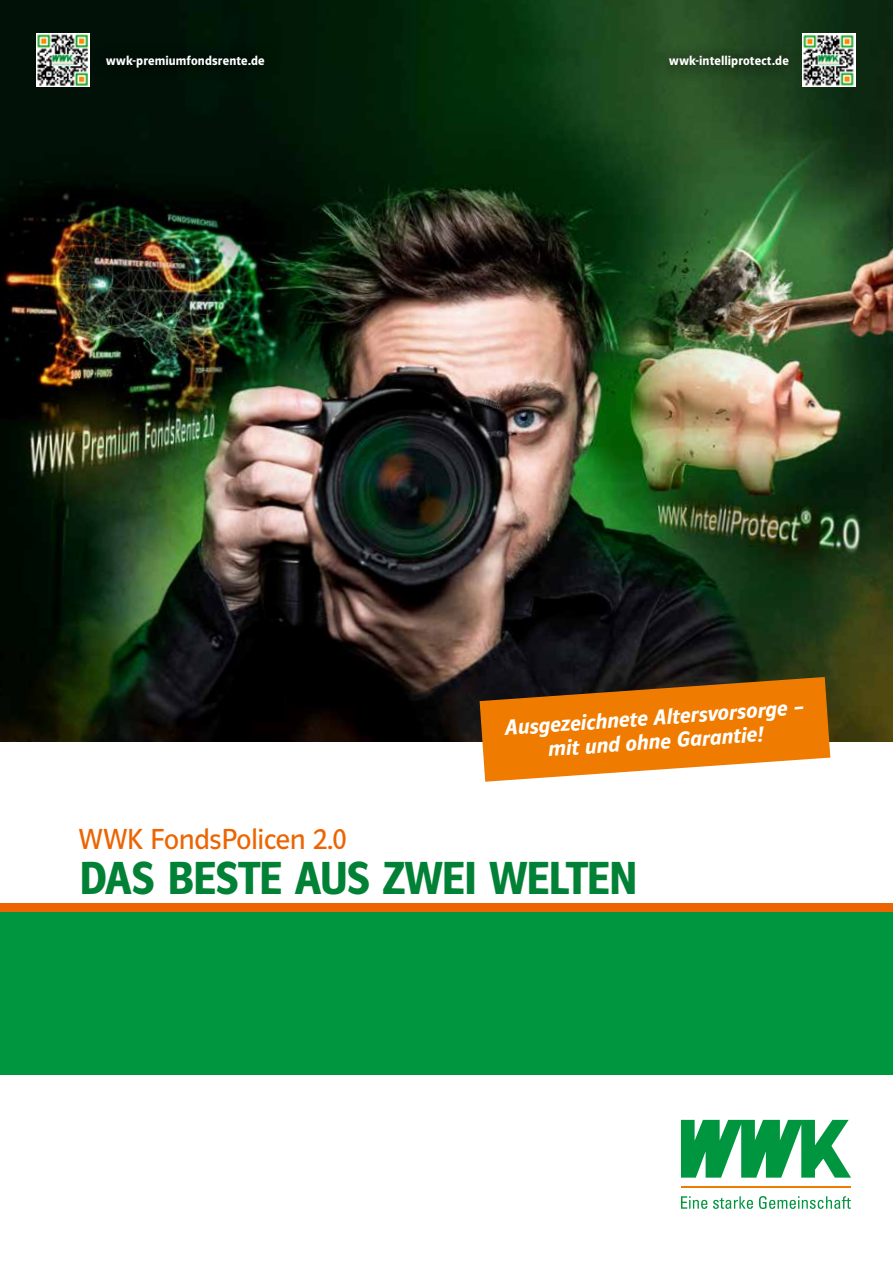
<style>
.page{position:relative;width:893px;height:1263px;background:#fff}
.page>*{position:absolute;margin:0;border:0;box-sizing:border-box;transform-origin:0 0}
.t1{font:600 48px "WWK Polo 66";letter-spacing:-.025em;color:#008136}
.t2{font:30px "WWK Polo 66 Buch";letter-spacing:-.005em;color:#ec6502}
.t3{font:italic 600 22.5px/24px "WWK Polo 66";color:#fff;text-align:center}
.t4{font:600 13.5px "WWK Polo 66";letter-spacing:.01em;color:#fff}
</style>
<div class="page">
<img style="left:0;top:0;width:893px;height:741px">
<div style="left:0;top:912px;width:893px;height:162px;background:#00963f"></div>
<div style="left:0;top:903px;width:893px;height:9px;background:#ec6502"></div>
<svg style="left:681px;top:1120px;width:170px;height:57px"></svg>
<hr style="left:681px;top:1186px;width:170px;height:2px;background:#ef7c00">
<svg style="left:681px;top:1196px;width:26px;height:13px"></svg>
<svg style="left:713px;top:1196px;width:40px;height:13px"></svg>
<svg style="left:759px;top:1196px;width:92px;height:13px"></svg>
<svg style="left:480px;top:677px;width:350px;height:105px"></svg>
<div style="left:655px;top:41px;width:148px;height:41px;background:linear-gradient(to right,#2d5428,#173619)"></div>
<div style="left:92px;top:42px;width:187px;height:40px;background:#001006"></div>
<img style="left:36px;top:33px;width:53px;height:54px">
<img style="left:802px;top:33px;width:53px;height:54px">
<p class="t4" style="left:106px;top:53px;width:160px">wwk-premiumfondsrente.de</p>
<p class="t4" style="left:669px;top:53px;width:121px">wwk-intelliprotect.de</p>
<p class="t3" style="left:504px;top:716px;width:301px;rotate:-4deg">Ausgezeichnete Altersvorsorge – mit und ohne Garantie!</p>
<h2 class="t2" style="left:78px;top:823px;width:270px">WWK FondsPolicen 2.0</h2>
<h1 class="t1" style="left:78px;top:852px;width:561px">DAS BESTE AUS ZWEI WELTEN</h1>
</div>
